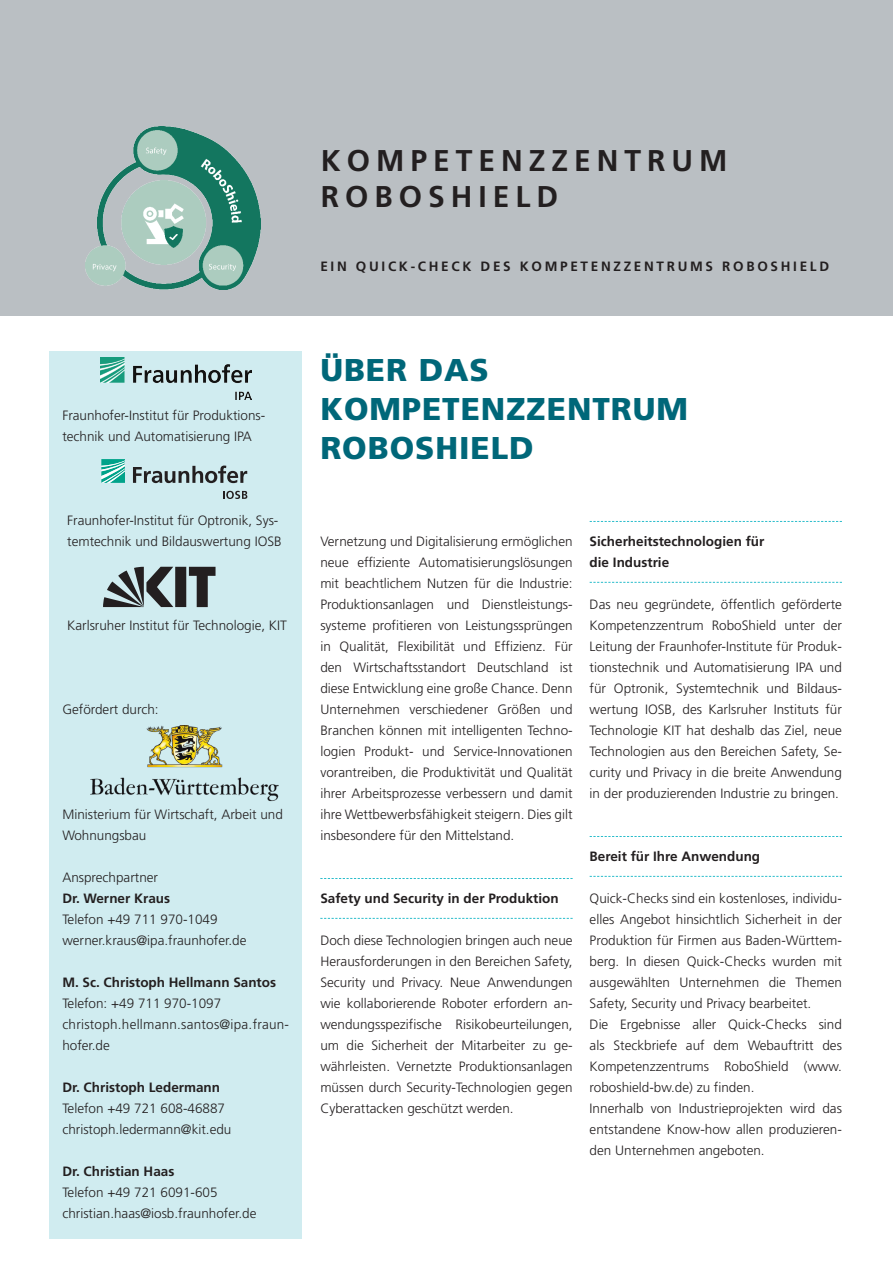
<style>
.page{position:relative;width:893px;height:1263px;background:#fff}
.page>*{position:absolute;margin:0;border:0;box-sizing:border-box;transform-origin:0 0}
._00_Titel{font:31.5px "Frutiger LT 75 Blk";letter-spacing:.03em;color:#006779}
._10_Untertitel{font:30px "Frutiger LT 65 Bd";letter-spacing:.2em;color:#231f20}
._06_Fließtext{font:13.5px/21px "Frutiger LT 45 Lt";color:#231f20;text-align:justify}
._11_Zwischenüberschr{font:13.5px/21px "Frutiger LT 65 Bd";color:#231f20}
._06_Fließtext-2{font:13.5px "Frutiger LT 65 Bd";color:#231f20}
._06_Fließtext-3{font:13.5px/21px "Frutiger LT 45 Lt";letter-spacing:.02em;color:#231f20}
._10_Untertitel-2{font:13.5px "Frutiger LT 65 Bd";letter-spacing:.2em;color:#231f20}
</style>
<div class="page">
<div style="left:0;top:0;width:893px;height:315px;background:#babfc3"></div>
<img style="left:86px;top:126px;width:174px;height:163px">
<div style="left:50px;top:351px;width:252px;height:888px;background:#d0ecf0"></div>
<svg style="left:320px;top:878px;width:253px;height:1px"></svg>
<svg style="left:320px;top:918px;width:253px;height:1px"></svg>
<svg style="left:590px;top:521px;width:252px;height:1px"></svg>
<svg style="left:590px;top:582px;width:252px;height:1px"></svg>
<svg style="left:590px;top:836px;width:252px;height:1px"></svg>
<svg style="left:590px;top:876px;width:252px;height:1px"></svg>
<img style="left:90px;top:726px;width:189px;height:76px">
<svg style="left:101px;top:459px;width:24px;height:24px"></svg>
<svg style="left:133px;top:465px;width:114px;height:18px"></svg>
<svg style="left:223px;top:491px;width:24px;height:8px"></svg>
<svg style="left:103px;top:567px;width:113px;height:40px"></svg>
<img style="left:100px;top:358px;width:151px;height:41px">
<p class="_10_Untertitel" style="left:321px;top:143px;width:408px">KOMPETENZZENTRUM</p>
<p class="_10_Untertitel" style="left:321px;top:179px;width:239px">ROBOSHIELD</p>
<p class="_10_Untertitel-2" style="left:320px;top:259px;width:510px">EIN QUICK-CHECK DES KOMPETENZZENTRUMS ROBOSHIELD</p>
<p class="_06_Fließtext" style="left:62px;top:405px;width:205px">Fraunhofer-Institut für Produktions&shy;technik und Automatisierung IPA</p>
<p class="_06_Fließtext" style="left:67px;top:510px;width:216px">Fraunhofer-Institut für Optronik, Sys&shy;temtechnik und Bildauswertung IOSB</p>
<p class="_06_Fließtext" style="left:67px;top:615px;width:221px">Karlsruher Institut für Technologie, KIT</p>
<p class="_06_Fließtext" style="left:62px;top:699px;width:98px">Gefördert durch:</p>
<p class="_06_Fließtext" style="left:62px;top:804px;width:222px">Ministerium für Wirtschaft, Arbeit und<br>Wohnungsbau</p>
<p class="_06_Fließtext" style="left:62px;top:867px;width:97px">Ansprechpartner</p>
<p class="_06_Fließtext-2" style="left:62px;top:890px;width:109px">Dr. Werner Kraus</p>
<p class="_06_Fließtext" style="left:62px;top:909px;width:157px">Telefon +49 711 970-1049</p>
<p class="_06_Fließtext" style="left:62px;top:930px;width:186px">werner.kraus@ipa.fraunhofer.de</p>
<p class="_06_Fließtext-2" style="left:62px;top:974px;width:215px">M. Sc. Christoph Hellmann Santos</p>
<p class="_06_Fließtext" style="left:62px;top:993px;width:160px">Telefon: +49 711 970-1097</p>
<p class="_06_Fließtext-3" style="left:62px;top:1014px;width:228px">christoph.hellmann.santos@ipa.fraun&shy;hofer.de</p>
<p class="_06_Fließtext-2" style="left:62px;top:1079px;width:159px">Dr. Christoph Ledermann</p>
<p class="_06_Fließtext" style="left:62px;top:1098px;width:164px">Telefon +49 721 608-46887</p>
<p class="_06_Fließtext" style="left:62px;top:1119px;width:171px">christoph.ledermann@kit.edu</p>
<p class="_06_Fließtext-2" style="left:62px;top:1163px;width:114px">Dr. Christian Haas</p>
<p class="_06_Fließtext" style="left:62px;top:1182px;width:157px">Telefon +49 721 6091-605</p>
<p class="_06_Fließtext" style="left:62px;top:1203px;width:196px">christian.haas@iosb.fraunhofer.de</p>
<p class="_00_Titel" style="left:320px;top:350px;width:170px">ÜBER DAS</p>
<p class="_00_Titel" style="left:320px;top:389px;width:369px">KOMPETENZZENTRUM</p>
<p class="_00_Titel" style="left:320px;top:428px;width:215px">ROBOSHIELD</p>
<p class="_06_Fließtext" style="left:320px;top:531px;width:254px">Vernetzung und Digitalisierung ermöglichen neue effiziente Automatisierungslösungen mit beachtlichem Nutzen für die Industrie:<br>Produktionsanlagen und Dienstleistungs&shy;systeme profitieren von Leistungssprüngen in Qualität, Flexibilität und Effizienz. Für den Wirtschaftsstandort Deutschland ist diese Entwicklung eine große Chance. Denn Unternehmen verschiedener Größen und Branchen können mit intelligenten Techno&shy;logien Produkt- und Service-Innovationen vorantreiben, die Produktivität und Qualität ihrer Arbeitsprozesse verbessern und damit ihre Wettbewerbsfähigkeit steigern. Dies gilt insbesondere für den Mittelstand.</p>
<p class="_11_Zwischenüberschr" style="left:320px;top:888px;width:240px">Safety und Security in der Produktion</p>
<p class="_06_Fließtext" style="left:320px;top:930px;width:254px">Doch diese Technologien bringen auch neue Herausforderungen in den Bereichen Safety, Security und Privacy. Neue Anwendungen wie kollaborierende Roboter erfordern an&shy;wendungsspezifische Risikobeurteilungen, um die Sicherheit der Mitarbeiter zu ge&shy;währleisten. Vernetzte Produktionsanlagen müssen durch Security-Technologien gegen Cyberattacken geschützt werden.</p>
<p class="_11_Zwischenüberschr" style="left:590px;top:531px;width:176px">Sicherheitstechnologien für die Industrie</p>
<p class="_06_Fließtext" style="left:590px;top:594px;width:254px">Das neu gegründete, öffentlich geförderte Kompetenzzentrum RoboShield unter der Leitung der Fraunhofer-Institute für Produk&shy;tionstechnik und Automatisierung IPA und für Optronik, Systemtechnik und Bildaus&shy;wertung IOSB, des Karlsruher Instituts für Technologie KIT hat deshalb das Ziel, neue Technologien aus den Bereichen Safety, Se&shy;curity und Privacy in die breite Anwendung in der produzierenden Industrie zu bringen.</p>
<p class="_11_Zwischenüberschr" style="left:590px;top:846px;width:172px">Bereit für Ihre Anwendung</p>
<p class="_06_Fließtext" style="left:590px;top:888px;width:254px">Quick-Checks sind ein kostenloses, individu&shy;elles Angebot hinsichtlich Sicherheit in der Produktion für Firmen aus Baden-Württem&shy;berg. In diesen Quick-Checks wurden mit ausgewählten Unternehmen die Themen Safety, Security und Privacy bearbeitet.</p>
<p class="_06_Fließtext" style="left:590px;top:1014px;width:254px">Die Ergebnisse aller Quick-Checks sind als Steckbriefe auf dem Webauftritt des Kompetenzzentrums RoboShield (www. roboshield-bw.de) zu finden.</p>
<p class="_06_Fließtext" style="left:590px;top:1098px;width:254px">Innerhalb von Industrieprojekten wird das entstandene Know-how allen produzieren&shy;den Unternehmen angeboten.</p>
</div>
